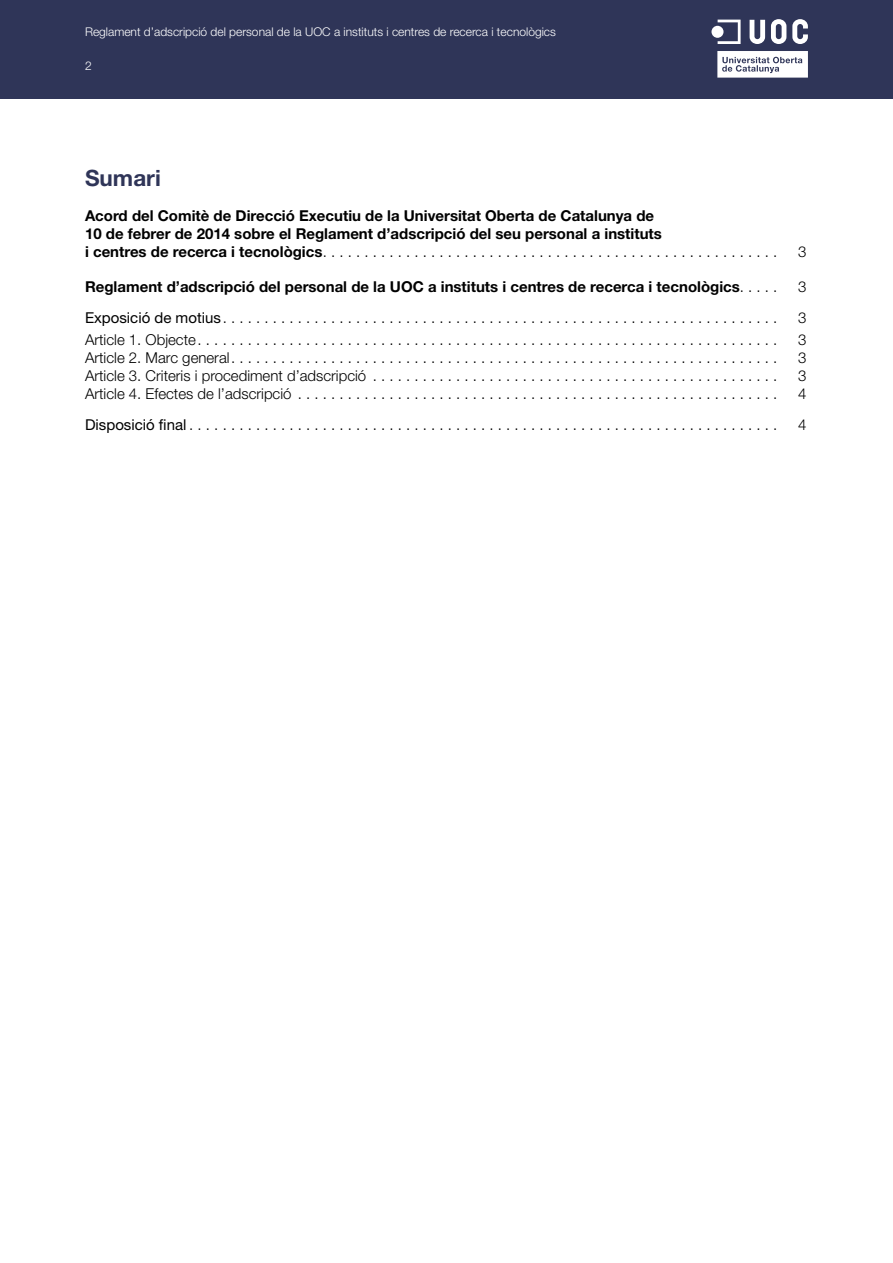
<style>
.page{position:relative;width:893px;height:1263px;background:#fff}
.page>*{position:absolute;margin:0;border:0;box-sizing:border-box;transform-origin:0 0}
.t1{font:700 22.5px "Helvetica Neue LT Std";color:#2f3558}
.t2{font:300 15px "Helvetica Neue LT Std";color:#000}
.t3{font:700 15px/18px "Helvetica Neue LT Std";color:#000}
.t4{font:300 12px "Helvetica Neue LT Std";color:#fff}
.s1{font-weight:300}
.s2{font-weight:400}
</style>
<div class="page">
<div style="left:0;top:0;width:893px;height:99px;background:#2f3558"></div>
<svg style="left:717px;top:51px;width:91px;height:27px"></svg>
<svg style="left:750px;top:20px;width:15px;height:24px"></svg>
<svg style="left:771px;top:19px;width:15px;height:25px"></svg>
<svg style="left:792px;top:19px;width:16px;height:25px"></svg>
<div style="left:711px;top:26px;width:12px;height:12px;background:#fff;border-radius:50%"></div>
<svg style="left:718px;top:20px;width:23px;height:24px"></svg>
<p class="t4" style="left:85px;top:25px;width:472px">Reglament d’adscripció del personal de la UOC a instituts i centres de recerca i tecnològics</p>
<p class="t4" style="left:85px;top:58px;width:8px">2</p>
<h1 class="t1" style="left:85px;top:164px;width:77px">Sumari</h1>
<p class="t3" style="left:85px;top:206px;width:685px">Acord del Comitè de Direcció Executiu de la Universitat Oberta de Catalunya de<br>10 de febrer de 2014 sobre el Reglament d’adscripció del seu personal a instituts<br>i centres de recerca i tecnològics <span class="s1">. . . . . . . . . . . . . . . . . . . . . . . . . . . . . . . . . . . . . . . . . . . . . . . . . . . . . .</span></p>
<p class="t2" style="left:798px;top:243px;width:10px">3</p>
<p class="t3" style="left:85px;top:277px;width:685px">Reglament d’adscripció del personal de la UOC a instituts i centres de recerca i tecnològics <span class="s1">. . . .</span></p>
<p class="t2" style="left:798px;top:278px;width:10px">3</p>
<p class="t2" style="left:85px;top:308px;width:685px"><span class="s2">Exposició de motius</span> . . . . . . . . . . . . . . . . . . . . . . . . . . . . . . . . . . . . . . . . . . . . . . . . . . . . . . . . . . . . . . . . . .</p>
<p class="t2" style="left:798px;top:308px;width:10px">3</p>
<p class="t2" style="left:85px;top:331px;width:685px">Article 1. Objecte . . . . . . . . . . . . . . . . . . . . . . . . . . . . . . . . . . . . . . . . . . . . . . . . . . . . . . . . . . . . . . . . . . . . .</p>
<p class="t2" style="left:798px;top:331px;width:10px">3</p>
<p class="t2" style="left:85px;top:349px;width:685px">Article 2. Marc general . . . . . . . . . . . . . . . . . . . . . . . . . . . . . . . . . . . . . . . . . . . . . . . . . . . . . . . . . . . . . . . . .</p>
<p class="t2" style="left:798px;top:349px;width:10px">3</p>
<p class="t2" style="left:85px;top:367px;width:685px">Article 3. Criteris i procediment d’adscripció . . . . . . . . . . . . . . . . . . . . . . . . . . . . . . . . . . . . . . . . . . . . . . . .</p>
<p class="t2" style="left:798px;top:367px;width:10px">3</p>
<p class="t2" style="left:85px;top:385px;width:685px">Article 4. Efectes de l’adscripció . . . . . . . . . . . . . . . . . . . . . . . . . . . . . . . . . . . . . . . . . . . . . . . . . . . . . . . . .</p>
<p class="t2" style="left:798px;top:385px;width:10px">4</p>
<p class="t2" style="left:85px;top:415px;width:685px"><span class="s2">Disposició final</span> . . . . . . . . . . . . . . . . . . . . . . . . . . . . . . . . . . . . . . . . . . . . . . . . . . . . . . . . . . . . . . . . . . . . . .</p>
<p class="t2" style="left:798px;top:415px;width:10px">4</p>
</div>
